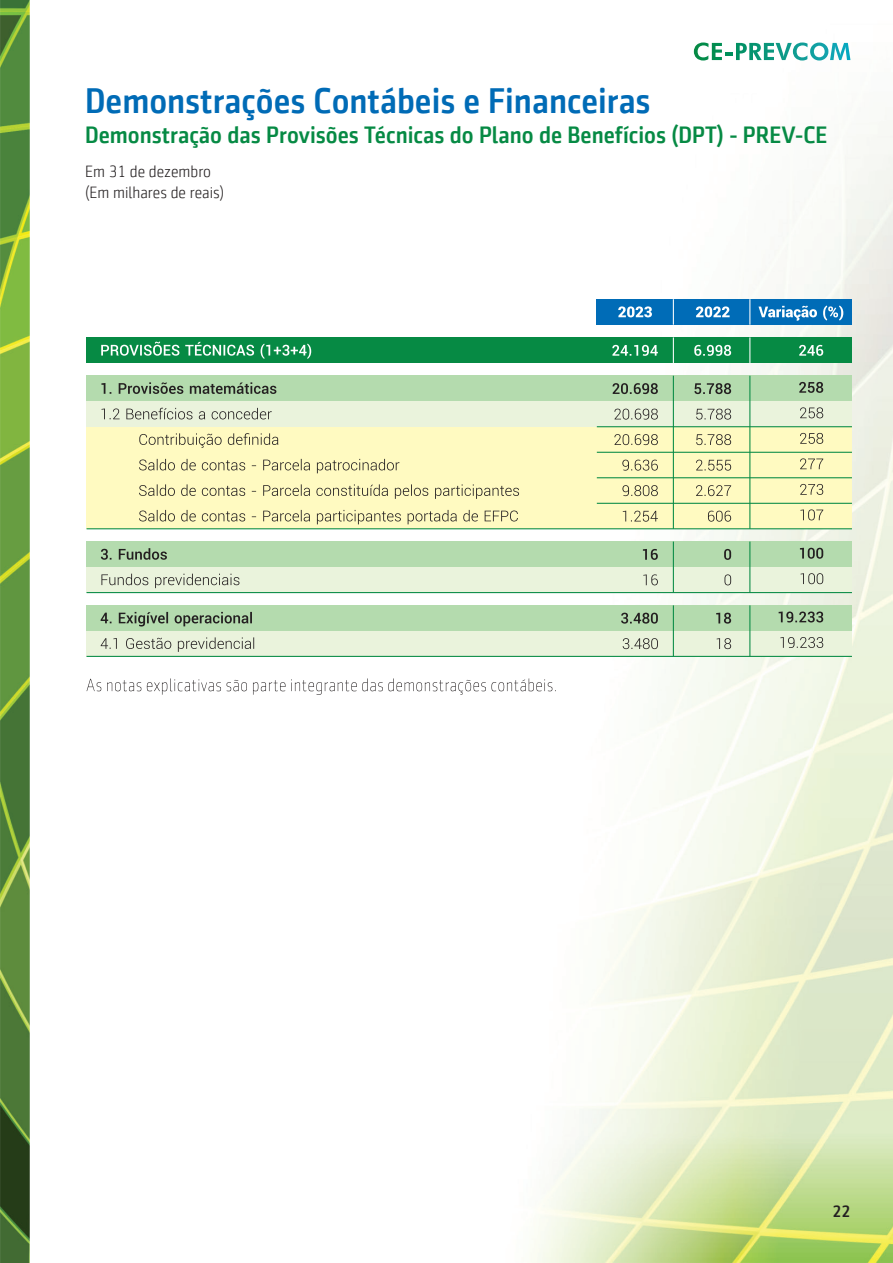
<style>
.page{position:relative;width:893px;height:1263px;background:#fff}
.page>*{position:absolute;margin:0;border:0;box-sizing:border-box;transform-origin:0 0}
.t1{font:500 36px "Sentico Sans DT Cond";color:#006bb6;scale:1.1 1}
.t2{font:500 24px "Sentico Sans DT Cond";color:#068a44;scale:1.1 1}
.t3{font:300 16.5px/21px "Sentico Sans DT Cond";color:#231f20;scale:1.1 1}
.t4{font:500 16.5px "Sentico Sans DT Cond";color:#231f20;scale:1.1 1}
</style>
<div class="page">
<img style="left:86px;top:50px;width:807px;height:1213px">
<svg style="left:694px;top:42px;width:156px;height:19px"></svg>
<img style="left:0;top:0;width:30px;height:1263px">
<div style="left:87px;top:427px;width:765px;height:51px;background:#fffac1"></div>
<div style="left:87px;top:478px;width:765px;height:51px;background:#fffac1"></div>
<div style="left:87px;top:605px;width:765px;height:26px;background:#b4dbae"></div>
<div style="left:87px;top:631px;width:765px;height:25px;background:#eaf3dc"></div>
<div style="left:87px;top:376px;width:765px;height:25px;background:#b4dbae"></div>
<div style="left:87px;top:542px;width:765px;height:25px;background:#b4dbae"></div>
<div style="left:87px;top:401px;width:765px;height:26px;background:#eaf3dc"></div>
<div style="left:87px;top:567px;width:765px;height:26px;background:#eaf3dc"></div>
<hr style="left:87px;top:528px;width:765px;height:1px;background:#068a44">
<hr style="left:87px;top:592px;width:765px;height:1px;background:#068a44">
<hr style="left:87px;top:656px;width:765px;height:1px;background:#068a44">
<div style="left:87px;top:337px;width:765px;height:26px;background:#068a44"></div>
<div style="left:597px;top:299px;width:255px;height:26px;background:#006cb7"></div>
<svg style="left:673px;top:299px;width:1px;height:26px"></svg>
<svg style="left:749px;top:299px;width:1px;height:26px"></svg>
<svg style="left:101px;top:382px;width:175px;height:12px"></svg>
<svg style="left:102px;top:408px;width:170px;height:11px"></svg>
<svg style="left:139px;top:433px;width:139px;height:15px"></svg>
<svg style="left:139px;top:459px;width:260px;height:14px"></svg>
<svg style="left:139px;top:484px;width:380px;height:15px"></svg>
<svg style="left:139px;top:510px;width:379px;height:14px"></svg>
<svg style="left:101px;top:548px;width:66px;height:12px"></svg>
<svg style="left:101px;top:574px;width:138px;height:14px"></svg>
<svg style="left:101px;top:612px;width:151px;height:14px"></svg>
<svg style="left:101px;top:637px;width:153px;height:15px"></svg>
<svg style="left:618px;top:306px;width:34px;height:11px"></svg>
<svg style="left:696px;top:306px;width:34px;height:11px"></svg>
<svg style="left:758px;top:306px;width:85px;height:15px"></svg>
<hr style="left:749px;top:376px;width:1px;height:153px;background:#068a44">
<hr style="left:749px;top:542px;width:1px;height:51px;background:#068a44">
<hr style="left:749px;top:605px;width:1px;height:51px;background:#068a44">
<hr style="left:673px;top:376px;width:1px;height:153px;background:#068a44">
<hr style="left:673px;top:542px;width:1px;height:51px;background:#068a44">
<hr style="left:673px;top:605px;width:1px;height:51px;background:#068a44">
<hr style="left:597px;top:426px;width:255px;height:1px;background:#068a44">
<hr style="left:597px;top:452px;width:255px;height:1px;background:#068a44">
<hr style="left:597px;top:477px;width:255px;height:1px;background:#068a44">
<hr style="left:597px;top:503px;width:255px;height:1px;background:#068a44">
<svg style="left:673px;top:337px;width:1px;height:26px"></svg>
<svg style="left:749px;top:337px;width:1px;height:26px"></svg>
<svg style="left:101px;top:341px;width:210px;height:18px"></svg>
<svg style="left:612px;top:383px;width:46px;height:11px"></svg>
<svg style="left:614px;top:409px;width:44px;height:11px"></svg>
<svg style="left:614px;top:434px;width:44px;height:11px"></svg>
<svg style="left:622px;top:460px;width:36px;height:11px"></svg>
<svg style="left:622px;top:485px;width:36px;height:11px"></svg>
<svg style="left:623px;top:511px;width:35px;height:11px"></svg>
<svg style="left:643px;top:549px;width:15px;height:11px"></svg>
<svg style="left:643px;top:574px;width:15px;height:11px"></svg>
<svg style="left:621px;top:613px;width:37px;height:11px"></svg>
<svg style="left:623px;top:638px;width:35px;height:11px"></svg>
<svg style="left:612px;top:345px;width:46px;height:11px"></svg>
<svg style="left:694px;top:383px;width:37px;height:11px"></svg>
<svg style="left:696px;top:409px;width:35px;height:11px"></svg>
<svg style="left:696px;top:434px;width:35px;height:11px"></svg>
<svg style="left:696px;top:460px;width:35px;height:11px"></svg>
<svg style="left:696px;top:485px;width:35px;height:11px"></svg>
<svg style="left:708px;top:511px;width:23px;height:11px"></svg>
<svg style="left:724px;top:549px;width:7px;height:11px"></svg>
<svg style="left:724px;top:574px;width:7px;height:11px"></svg>
<svg style="left:716px;top:613px;width:15px;height:11px"></svg>
<svg style="left:717px;top:638px;width:14px;height:11px"></svg>
<svg style="left:694px;top:345px;width:37px;height:11px"></svg>
<svg style="left:799px;top:382px;width:24px;height:11px"></svg>
<svg style="left:800px;top:548px;width:23px;height:11px"></svg>
<svg style="left:779px;top:611px;width:44px;height:11px"></svg>
<svg style="left:800px;top:407px;width:23px;height:11px"></svg>
<svg style="left:800px;top:433px;width:23px;height:11px"></svg>
<svg style="left:800px;top:458px;width:23px;height:11px"></svg>
<svg style="left:800px;top:484px;width:23px;height:11px"></svg>
<svg style="left:800px;top:509px;width:23px;height:11px"></svg>
<svg style="left:801px;top:573px;width:22px;height:11px"></svg>
<svg style="left:780px;top:637px;width:43px;height:11px"></svg>
<svg style="left:799px;top:345px;width:24px;height:11px"></svg>
<svg style="left:87px;top:678px;width:469px;height:17px"></svg>
<h1 class="t1" style="left:85px;top:81px;width:516px">Demonstrações Contábeis e Financeiras</h1>
<p class="t2" style="left:85px;top:121px;width:676px">Demonstração das Provisões Técnicas do Plano de Benefícios (DPT) - PREV-CE</p>
<p class="t3" style="left:85px;top:161px;width:128px">Em 31 de dezembro (Em milhares de reais)</p>
<p class="t4" style="left:832px;top:1202px;width:18px">22</p>
</div>
